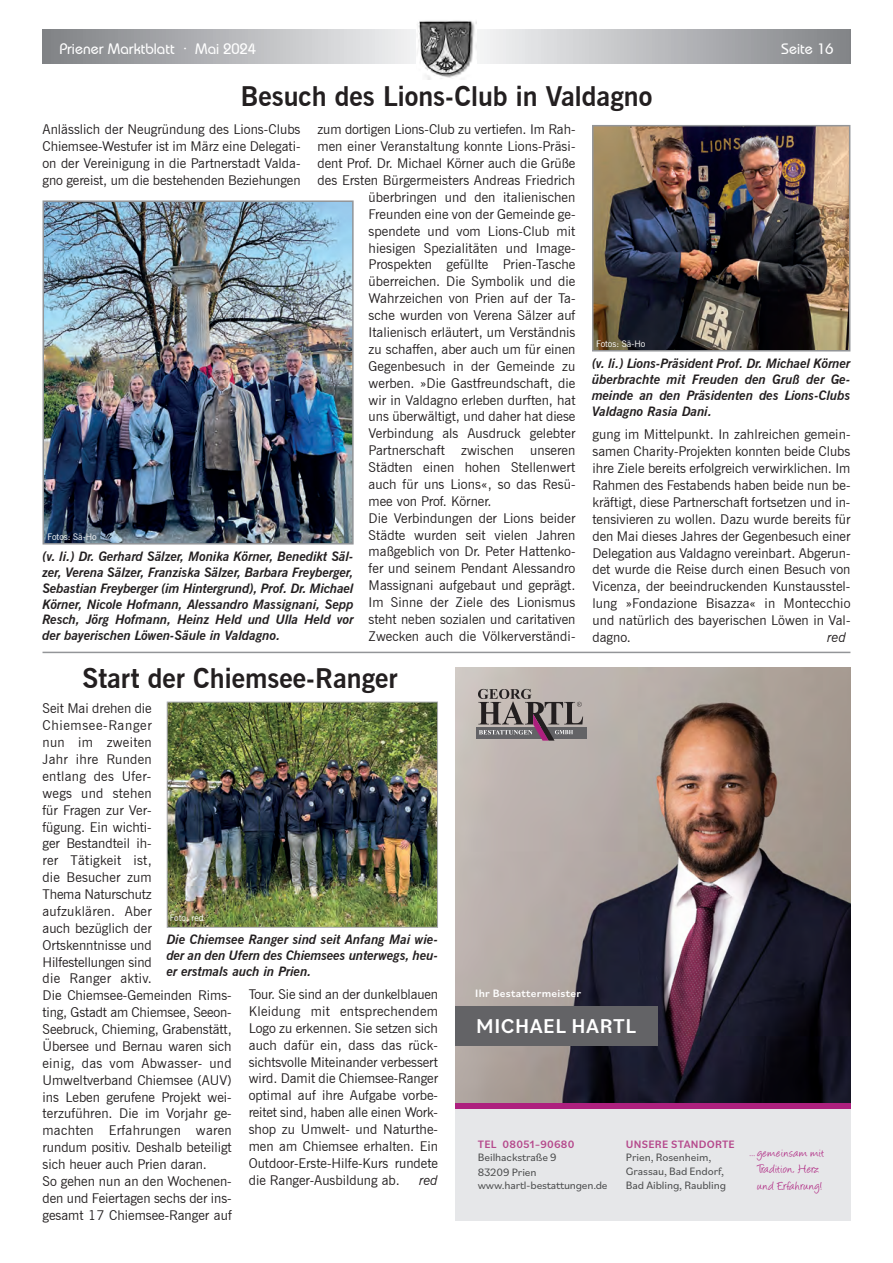
<style>
.page{position:relative;width:893px;height:1263px;background:#fff}
.page>*{position:absolute;margin:0;border:0;box-sizing:border-box;transform-origin:0 0}
.t1{font:700 27px "News Gothic BT";color:#231f20}
.t2{font:500 21px "Bilo";letter-spacing:.025em;color:#fff}
.t3{font:500 15px "Bauhaus IT Cby BT";color:#fff}
.t4{font:13.5px/16.8px "News Gothic BT";letter-spacing:.005em;color:#231f20;text-align:justify}
.t5{font:13.5px/16.2px "Angelina";letter-spacing:.035em;color:#ad207e;text-align:center}
.t6{font:italic 13.5px "News Gothic BT";letter-spacing:.01em;color:#231f20}
.t7{font:italic 700 13.2px/15.8px "News Gothic BT";color:#231f20;text-align:justify}
.t8{font:11.25px/13.5px "Bilo";letter-spacing:-.01em;color:#4b4c4d}
.t9{font:500 11.25px "Bilo";letter-spacing:.02em;color:#b5498c}
.t10{font:500 11.25px "Bilo";letter-spacing:.02em;color:#fff}
.t11{font:9px "News Gothic BT";color:#fff}
</style>
<div class="page">
<svg style="left:43px;top:30px;width:807px;height:34px;background:#b8b9bc"></svg>
<img style="left:417px;top:20px;width:59px;height:60px">
<img style="left:455px;top:668px;width:395px;height:435px">
<div style="left:455px;top:1103px;width:395px;height:6px;background:#ad207e"></div>
<div style="left:455px;top:1006px;width:202px;height:40px;background:#636366"></div>
<div style="left:455px;top:1109px;width:395px;height:111px;background:#e6e7e9"></div>
<div style="left:476px;top:727px;width:110px;height:11px;background:#636366"></div>
<svg style="left:478px;top:689px;width:105px;height:52px;background:#8c8384"></svg>
<img style="left:595px;top:128px;width:252px;height:220px">
<div style="left:592px;top:125px;width:258px;height:226px;border:2px solid #939598"></div>
<img style="left:46px;top:203px;width:305px;height:338px">
<div style="left:43px;top:200px;width:311px;height:344px;border:2px solid #939598"></div>
<img style="left:169px;top:704px;width:267px;height:222px">
<div style="left:167px;top:702px;width:271px;height:226px;border:1px solid #a8a9ad"></div>
<hr style="left:43px;top:652px;width:807px;height:1px;background:#939598">
<p class="t3" style="left:60px;top:39px;width:198px">Priener Marktblatt · Mai 2024</p>
<p class="t3" style="left:781px;top:39px;width:54px">Seite 16</p>
<h1 class="t1" style="left:241px;top:80px;width:413px">Besuch des Lions-Club in Valdagno</h1>
<p class="t4" style="left:43px;top:121px;width:260px">Anlässlich der Neugründung des Lions-Clubs Chiemsee-Westufer ist im März eine Delegati&shy;on der Vereinigung in die Partnerstadt Valda&shy;gno gereist, um die bestehenden Beziehungen</p>
<p class="t4" style="left:317px;top:121px;width:259px">zum dortigen Lions-Club zu vertiefen. Im Rah-</p>
<p class="t4" style="left:317px;top:138px;width:259px">men einer Veranstaltung konnte Lions-Präsi-</p>
<p class="t4" style="left:317px;top:155px;width:259px">dent Prof. Dr. Michael Körner auch die Grüße</p>
<p class="t4" style="left:317px;top:172px;width:259px">des Ersten Bürgermeisters Andreas Friedrich</p>
<p class="t4" style="left:369px;top:189px;width:208px">überbringen und den italienischen</p>
<p class="t4" style="left:369px;top:206px;width:208px">Freunden eine von der Gemeinde ge-</p>
<p class="t4" style="left:369px;top:222px;width:208px">spendete und vom Lions-Club mit</p>
<p class="t4" style="left:369px;top:239px;width:208px">hiesigen Spezialitäten und Image-</p>
<p class="t4" style="left:369px;top:256px;width:208px">Prospekten gefüllte Prien-Tasche</p>
<p class="t4" style="left:369px;top:273px;width:208px">überreichen. Die Symbolik und die</p>
<p class="t4" style="left:369px;top:290px;width:208px">Wahrzeichen von Prien auf der Ta-</p>
<p class="t4" style="left:369px;top:307px;width:208px">sche wurden von Verena Sälzer auf</p>
<p class="t4" style="left:369px;top:324px;width:208px">Italienisch erläutert, um Verständnis</p>
<p class="t4" style="left:369px;top:341px;width:208px">zu schaffen, aber auch um für einen</p>
<p class="t4" style="left:369px;top:357px;width:208px">Gegenbesuch in der Gemeinde zu</p>
<p class="t4" style="left:369px;top:374px;width:208px">werben. »Die Gastfreundschaft, die</p>
<p class="t4" style="left:369px;top:391px;width:208px">wir in Valdagno erleben durften, hat</p>
<p class="t4" style="left:369px;top:408px;width:208px">uns überwältigt, und daher hat diese</p>
<p class="t4" style="left:369px;top:425px;width:208px">Verbindung als Ausdruck gelebter</p>
<p class="t4" style="left:369px;top:442px;width:208px">Partnerschaft zwischen unseren</p>
<p class="t4" style="left:369px;top:459px;width:208px">Städten einen hohen Stellenwert</p>
<p class="t4" style="left:369px;top:476px;width:208px">auch für uns Lions«, so das Resü-</p>
<p class="t4" style="left:369px;top:492px;width:124px">mee von Prof. Körner.</p>
<p class="t4" style="left:369px;top:509px;width:208px">Die Verbindungen der Lions beider</p>
<p class="t4" style="left:369px;top:526px;width:208px">Städte wurden seit vielen Jahren</p>
<p class="t4" style="left:369px;top:543px;width:209px">maßgeblich von Dr. Peter Hattenko-</p>
<p class="t4" style="left:369px;top:560px;width:208px">fer und seinem Pendant Alessandro</p>
<p class="t4" style="left:369px;top:577px;width:208px">Massignani aufgebaut und geprägt.</p>
<p class="t4" style="left:369px;top:594px;width:208px">Im Sinne der Ziele des Lionismus</p>
<p class="t4" style="left:369px;top:611px;width:208px">steht neben sozialen und caritativen</p>
<p class="t4" style="left:369px;top:627px;width:208px">Zwecken auch die Völkerverständi-</p>
<p class="t11" style="left:596px;top:338px;width:51px">Fotos: Sä-Ho</p>
<p class="t7" style="left:592px;top:356px;width:260px">(v. li.) Lions-Präsident Prof. Dr. Michael Körner überbrachte mit Freuden den Gruß der Ge&shy;meinde an den Präsidenten des Lions-Clubs Valdagno Rasia Dani.</p>
<p class="t4" style="left:592px;top:426px;width:259px">gung im Mittelpunkt. In zahlreichen gemein&shy;samen Charity-Projekten konnten beide Clubs ihre Ziele bereits erfolgreich verwirklichen. Im Rahmen des Festabends haben beide nun be&shy;kräftigt, diese Partnerschaft fortsetzen und in&shy;tensivieren zu wollen. Dazu wurde bereits für den Mai dieses Jahres der Gegenbesuch einer Delegation aus Valdagno vereinbart. Abgerun&shy;det wurde die Reise durch einen Besuch von Vicenza, der beeindruckenden Kunstausstel&shy;lung »Fondazione Bisazza« in Montecchio und natürlich des bayerischen Löwen in Val&shy;dagno.</p>
<p class="t11" style="left:48px;top:531px;width:51px">Fotos: Sä-Ho</p>
<p class="t7" style="left:43px;top:549px;width:313px">(v. li.) Dr. Gerhard Sälzer, Monika Körner, Benedikt Säl&shy;zer, Verena Sälzer, Franziska Sälzer, Barbara Freyberger, Sebastian Freyberger (im Hintergrund), Prof. Dr. Michael Körner, Nicole Hofmann, Alessandro Massignani, Sepp Resch, Jörg Hofmann, Heinz Held und Ulla Held vor der bayerischen Löwen-Säule in Valdagno.</p>
<p class="t6" style="left:827px;top:629px;width:20px">red</p>
<h1 class="t1" style="left:83px;top:662px;width:317px">Start der Chiemsee-Ranger</h1>
<p class="t4" style="left:43px;top:700px;width:191px;text-align:left">Seit Mai drehen die<br>Chiemsee-Ranger<br>nun im zweiten<br>Jahr ihre Runden<br>entlang des Ufer-<br>wegs und stehen<br>für Fragen zur Ver-<br>fügung. Ein wichti-<br>ger Bestandteil ih-<br>rer Tätigkeit ist,<br>die Besucher zum<br>Thema Naturschutz<br>aufzuklären. Aber<br>auch bezüglich der<br>Ortskenntnisse und<br>Hilfestellungen sind<br>die Ranger aktiv.<br>Die Chiemsee-Gemeinden Rims&shy;ting, Gstadt am Chiemsee, Seeon-<br>Seebruck, Chieming, Grabenstätt,<br>Übersee und Bernau waren sich einig, das vom Abwasser- und<br>Umweltverband Chiemsee (AUV) ins Leben gerufene Projekt wei&shy;terzuführen. Die im Vorjahr ge&shy;machten Erfahrungen waren rundum positiv. Deshalb beteiligt sich heuer auch Prien daran.<br>So gehen nun an den Wochenen&shy;den und Feiertagen sechs der ins&shy;gesamt 17 Chiemsee-Ranger auf</p>
<p class="t11" style="left:170px;top:912px;width:35px">Foto: red</p>
<p class="t7" style="left:167px;top:932px;width:273px">Die Chiemsee Ranger sind seit Anfang Mai wie&shy;der an den Ufern des Chiemsees unterwegs, heu&shy;er erstmals auch in Prien.</p>
<p class="t4" style="left:249px;top:986px;width:191px">Tour. Sie sind an der dunkelblauen Kleidung mit entsprechendem Logo zu erkennen. Sie setzen sich auch dafür ein, dass das rück&shy;sichtsvolle Miteinander verbessert wird. Damit die Chiemsee-Ranger optimal auf ihre Aufgabe vorbe&shy;reitet sind, haben alle einen Work&shy;shop zu Umwelt- und Naturthe&shy;men am Chiemsee erhalten. Ein Outdoor-Erste-Hilfe-Kurs rundete die Ranger-Ausbildung ab.</p>
<p class="t6" style="left:419px;top:1172px;width:20px">red</p>
<p class="t10" style="left:475px;top:986px;width:107px">Ihr Bestattermeister</p>
<h2 class="t2" style="left:476px;top:1014px;width:161px">MICHAEL HARTL</h2>
<p class="t9" style="left:478px;top:1137px;width:98px">TEL 08051–90680</p>
<p class="t8" style="left:478px;top:1151px;width:80px;line-height:15px">Beilhackstraße 9<br>83209 Prien</p>
<p class="t8" style="left:478px;top:1179px;width:131px">www.hartl-bestattungen.de</p>
<p class="t9" style="left:626px;top:1137px;width:110px">UNSERE STANDORTE</p>
<p class="t8" style="left:626px;top:1152px;width:102px">Prien, Rosenheim,<br>Grassau, Bad Endorf,<br>Bad Aibling, Raubling</p>
<p class="t5" style="left:749px;top:1143px;width:77px">... gemeinsam mit<br>Tradition, Herz und Erfahrung!</p>
</div>
